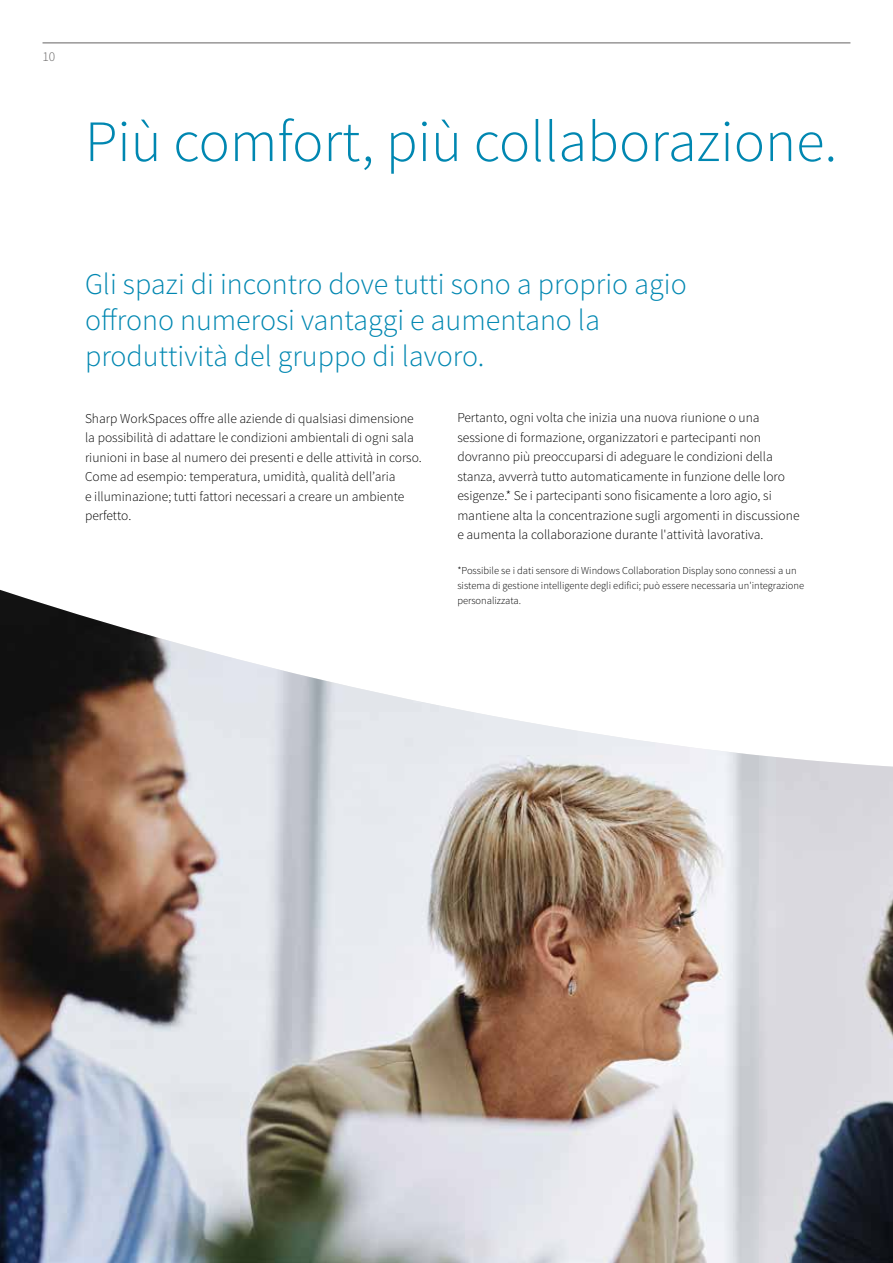
<style>
.page{position:relative;width:893px;height:1263px;background:#fff}
.page>*{position:absolute;margin:0;border:0;box-sizing:border-box;transform-origin:0 0}
.t1{font:300 58.5px "Source Sans Pro";color:#0087b1}
.t2{font:300 30px/36px "Source Sans Pro";color:#0087b1}
.t3{font:300 13.5px/19.5px "Source Sans Pro";color:#000}
.t4{font:300 13.5px "Source Sans Pro";color:#646363}
.t5{font:300 10.5px/15px "Source Sans Pro";color:#000}
</style>
<div class="page">
<hr style="left:43px;top:43px;width:807px;height:1px;background:#646363">
<img style="left:0;top:590px;width:893px;height:673px">
<p class="t4" style="left:43px;top:48px;width:14px">10</p>
<h1 class="t1" style="left:85px;top:106px;width:754px">Più comfort, più collaborazione.</h1>
<h2 class="t2" style="left:85px;top:266px;width:603px">Gli spazi di incontro dove tutti sono a proprio agio offrono numerosi vantaggi e aumentano la produttività del gruppo di lavoro.</h2>
<p class="t3" style="left:85px;top:408px;width:338px">Sharp WorkSpaces offre alle aziende di qualsiasi dimensione la possibilità di adattare le condizioni ambientali di ogni sala riunioni in base al numero dei presenti e delle attività in corso.<br>Come ad esempio: temperatura, umidità, qualità dell’aria<br>e illuminazione; tutti fattori necessari a creare un ambiente perfetto.</p>
<p class="t3" style="left:457px;top:408px;width:344px">Pertanto, ogni volta che inizia una nuova riunione o una sessione di formazione, organizzatori e partecipanti non dovranno più preoccuparsi di adeguare le condizioni della stanza, avverrà tutto automaticamente in funzione delle loro esigenze.* Se i partecipanti sono fisicamente a loro agio, si mantiene alta la concentrazione sugli argomenti in discussione e aumenta la collaborazione durante l'attività lavorativa.</p>
<p class="t5" style="left:457px;top:563px;width:348px">*Possibile se i dati sensore di Windows Collaboration Display sono connessi a un sistema di gestione intelligente degli edifici; può essere necessaria un'integrazione personalizzata.</p>
</div>
